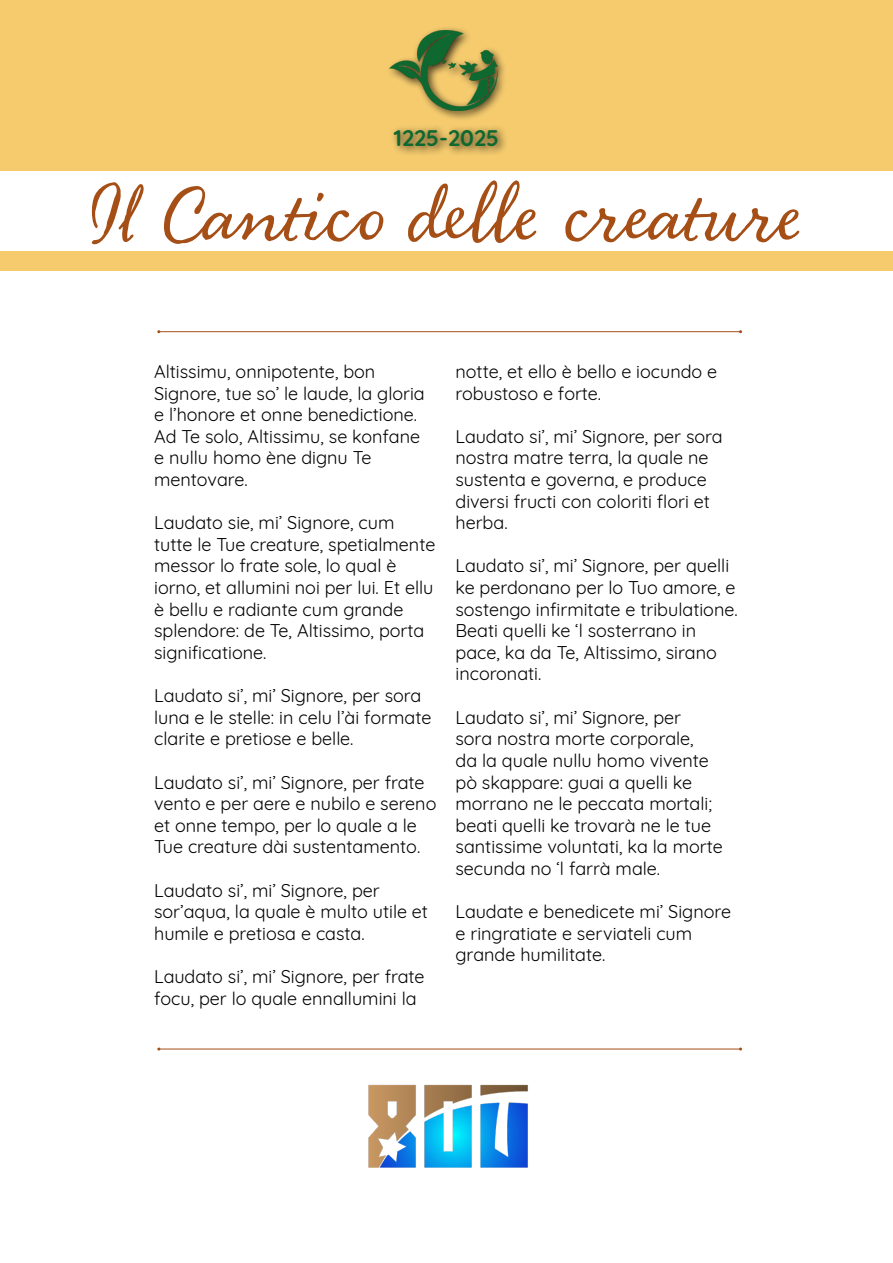
<style>
.page{position:relative;width:893px;height:1263px;background:#fff}
.page>*{position:absolute;margin:0;border:0;box-sizing:border-box;transform-origin:0 0}
.t1{font:89.25px "Handsome Pro Nib";color:#a54f17;scale:.95 1}
.t2{font:700 22.5px "Quicksand";color:#0f682f}
.t3{font:18px/21.6px "Quicksand";color:#000}
</style>
<div class="page">
<div style="left:0;top:0;width:893px;height:270px;background:#f5cb6e"></div>
<div style="left:386px;top:25px;width:121px;height:97px;background:#000;opacity:.75"></div>
<img style="left:390px;top:30px;width:107px;height:80px">
<div style="left:0;top:171px;width:893px;height:80px;background:#fff"></div>
<hr style="left:159px;top:331px;width:581px;height:1px;background:#a54f17">
<hr style="left:159px;top:1049px;width:581px;height:1px;background:#a54f17">
<img style="left:368px;top:1084px;width:160px;height:84px">
<div style="left:389px;top:124px;width:120px;height:32px;background:#000;opacity:.75"></div>
<p class="t2" style="left:394px;top:119px;width:107px">1225-2025</p>
<h1 class="t1" style="left:90px;top:163px;width:752px">Il Cantico delle creature</h1>
<p class="t3" style="left:154px;top:359px;width:272px">Altissimu, onnipotente, bon<br>Signore, tue so’ le laude, la gloria e l’honore et onne benedictione.<br>Ad Te solo, Altissimu, se konfane e nullu homo ène dignu Te mentovare.</p>
<p class="t3" style="left:154px;top:510px;width:283px">Laudato sie, mi’ Signore, cum tutte le Tue creature, spetialmente messor lo frate sole, lo qual è iorno, et allumini noi per lui. Et ellu è bellu e radiante cum grande splendore: de Te, Altissimo, porta significatione.</p>
<p class="t3" style="left:154px;top:683px;width:279px">Laudato si’, mi’ Signore, per sora luna e le stelle: in celu l’ài formate clarite e pretiose e belle.</p>
<p class="t3" style="left:154px;top:769px;width:284px">Laudato si’, mi’ Signore, per frate vento e per aere e nubilo e sereno et onne tempo, per lo quale a le<br>Tue creature dài sustentamento.</p>
<p class="t3" style="left:154px;top:877px;width:275px">Laudato si’, mi’ Signore, per sor’aqua, la quale è multo utile et humile e pretiosa e casta.</p>
<p class="t3" style="left:154px;top:964px;width:272px">Laudato si’, mi’ Signore, per frate focu, per lo quale ennallumini la</p>
<p class="t3" style="left:455px;top:359px;width:263px">notte, et ello è bello e iocundo e robustoso e forte.</p>
<p class="t3" style="left:455px;top:424px;width:269px">Laudato si’, mi’ Signore, per sora nostra matre terra, la quale ne sustenta e governa, e produce diversi fructi con coloriti flori et herba.</p>
<p class="t3" style="left:455px;top:553px;width:284px">Laudato si’, mi’ Signore, per quelli ke perdonano per lo Tuo amore, e sostengo infirmitate e tribulatione.<br>Beati quelli ke ‘l sosterrano in pace, ka da Te, Altissimo, sirano incoronati.</p>
<p class="t3" style="left:455px;top:705px;width:269px">Laudato si’, mi’ Signore, per<br>sora nostra morte corporale,<br>da la quale nullu homo vivente pò skappare: guai a quelli ke morrano ne le peccata mortali; beati quelli ke trovarà ne le tue santissime voluntati, ka la morte secunda no ‘l farrà male.</p>
<p class="t3" style="left:455px;top:899px;width:277px">Laudate e benedicete mi’ Signore e ringratiate e serviateli cum grande humilitate.</p>
</div>
